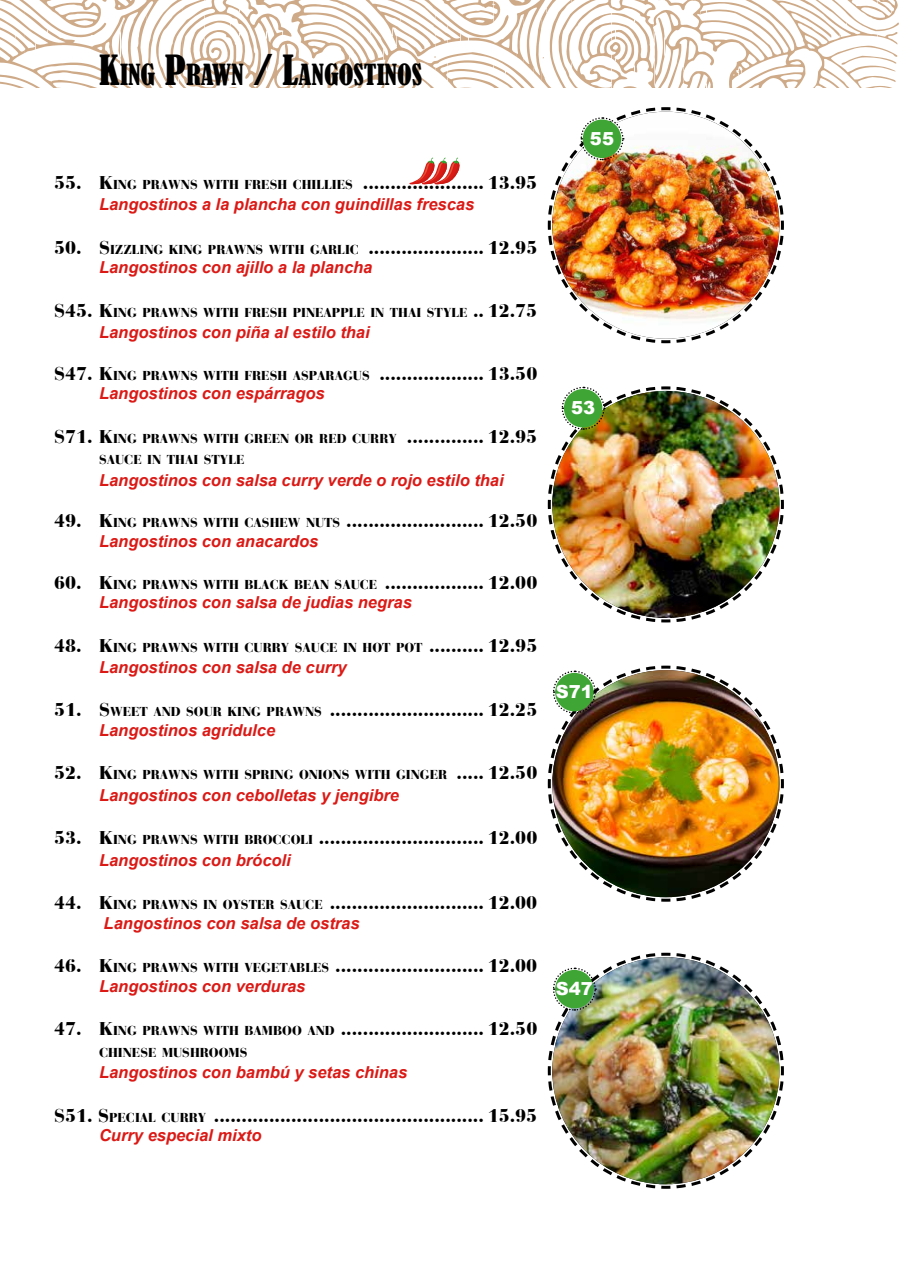
<style>
.page{position:relative;width:902px;height:1276px;background:#fff}
.page>*{position:absolute;margin:0;border:0;box-sizing:border-box;transform-origin:0 0}
.t1{font:condensed 27.3px "Bernard";color:#000}
.t2{font:900 18px "Bodoni Recut Black S Si";color:#000}
.t3{font:900 18px "Arial";color:#fff}
.t4{font:italic 700 16.5px "Arial";color:#db1a16}
.t5{font:900 12.6px/21.6px "Bodoni Recut Black S Si";color:#000}
.s1{font-size:39px}
.s2{font-size:12.6px}
.s3{font-size:18px}
</style>
<div class="page">
<svg style="left:0;top:0;width:899px;height:87px"></svg>
<img style="left:547px;top:107px;width:237px;height:237px">
<img style="left:547px;top:107px;width:111px;height:114px">
<img style="left:547px;top:665px;width:237px;height:237px">
<img style="left:547px;top:665px;width:111px;height:114px">
<img style="left:547px;top:386px;width:237px;height:237px">
<img style="left:547px;top:386px;width:111px;height:114px">
<img style="left:547px;top:952px;width:237px;height:237px">
<img style="left:547px;top:952px;width:111px;height:114px">
<svg style="left:409px;top:158px;width:51px;height:26px"></svg>
<h1 class="t1" style="left:99px;top:59px;width:323px"><span class="s1">K</span>ING <span class="s1">P</span>RAWN <span class="s1">/ L</span>ANGOSTINOS</h1>
<p class="t2" style="left:54px;top:171px;width:484px">55. K<span class="s2">ING PRAWNS WITH FRESH CHILLIES</span> ...................... 13.95</p>
<p class="t4" style="left:99px;top:194px;width:377px">Langostinos a la plancha con guindillas frescas</p>
<p class="t2" style="left:54px;top:236px;width:485px">50. S<span class="s2">IZZLING KING PRAWNS WITH GARLIC</span> ..................... 12.95</p>
<p class="t4" style="left:99px;top:257px;width:275px">Langostinos con ajillo a la plancha</p>
<p class="t5" style="left:54px;top:301px;width:485px"><span class="s3">S45. K</span>ING PRAWNS WITH FRESH PINEAPPLE IN THAI STYLE <span class="s3">.. 12.75</span></p>
<p class="t4" style="left:99px;top:321px;width:272px">Langostinos con piña al estilo thai</p>
<p class="t2" style="left:54px;top:362px;width:485px">S47. K<span class="s2">ING PRAWNS WITH FRESH ASPARAGUS</span> ................... 13.50</p>
<p class="t4" style="left:99px;top:383px;width:227px">Langostinos con espárragos</p>
<p class="t5" style="left:99px;top:427px;width:440px;text-indent:-45px"><span class="s3">S71. K</span>ING PRAWNS WITH GREEN OR RED CURRY <span class="s3">.............. 12.95<br></span>SAUCE IN THAI STYLE</p>
<p class="t4" style="left:99px;top:469px;width:406px">Langostinos con salsa curry verde o rojo estilo thai</p>
<p class="t2" style="left:54px;top:510px;width:485px">49. K<span class="s2">ING PRAWNS WITH CASHEW NUTS</span> ......................... 12.50</p>
<p class="t4" style="left:99px;top:530px;width:221px">Langostinos con anacardos</p>
<p class="t2" style="left:54px;top:571px;width:485px">60. K<span class="s2">ING PRAWNS WITH BLACK BEAN SAUCE</span> .................. 12.00</p>
<p class="t4" style="left:99px;top:591px;width:314px">Langostinos con salsa de judias negras</p>
<p class="t5" style="left:54px;top:636px;width:485px"><span class="s3">48. K</span>ING PRAWNS WITH CURRY SAUCE IN HOT POT <span class="s3">.......... 12.95</span></p>
<p class="t4" style="left:99px;top:656px;width:249px">Langostinos con salsa de curry</p>
<p class="t2" style="left:54px;top:699px;width:485px">51. S<span class="s2">WEET AND SOUR KING PRAWNS</span> ............................ 12.25</p>
<p class="t4" style="left:99px;top:719px;width:178px">Langostinos agridulce</p>
<p class="t5" style="left:54px;top:764px;width:200px"><span class="s3">52. K</span>ING PRAWNS WITH SPR</p>
<p class="t5" style="left:270px;top:764px;width:269px">ING ONIONS WITH GINGER <span class="s3">..... 12.50</span></p>
<p class="t4" style="left:99px;top:784px;width:301px">Langostinos con cebolletas y jengibre</p>
<p class="t2" style="left:54px;top:827px;width:485px">53. K<span class="s2">ING PRAWNS WITH BROCCOLI</span> .............................. 12.00</p>
<p class="t4" style="left:99px;top:849px;width:193px">Langostinos con brócoli</p>
<p class="t2" style="left:54px;top:891px;width:485px">44. K<span class="s2">ING PRAWNS IN OYSTER SAUCE</span> ............................ 12.00</p>
<p class="t4" style="left:104px;top:912px;width:257px">Langostinos con salsa de ostras</p>
<p class="t2" style="left:54px;top:954px;width:485px">46. K<span class="s2">ING PRAWNS WITH VEGETABLES</span> ........................... 12.00</p>
<p class="t4" style="left:99px;top:975px;width:208px">Langostinos con verduras</p>
<p class="t2" style="left:54px;top:1017px;width:485px">47. K<span class="s2">ING PRAWNS WITH BAMBOO AND</span> .......................... 12.50</p>
<p class="t5" style="left:99px;top:1041px;width:148px">CHINESE MUSHROOMS</p>
<p class="t4" style="left:99px;top:1061px;width:310px">Langostinos con bambú y setas chinas</p>
<p class="t2" style="left:54px;top:1104px;width:484px">S51. S<span class="s2">PECIAL CURRY</span> ................................................. 15.95</p>
<p class="t4" style="left:99px;top:1124px;width:164px">Curry especial mixto</p>
<p class="t3" style="left:590px;top:125px;width:26px">55</p>
<p class="t3" style="left:571px;top:394px;width:26px">53</p>
<p class="t3" style="left:555px;top:678px;width:39px">S71</p>
<p class="t3" style="left:555px;top:975px;width:39px">S47</p>
</div>
